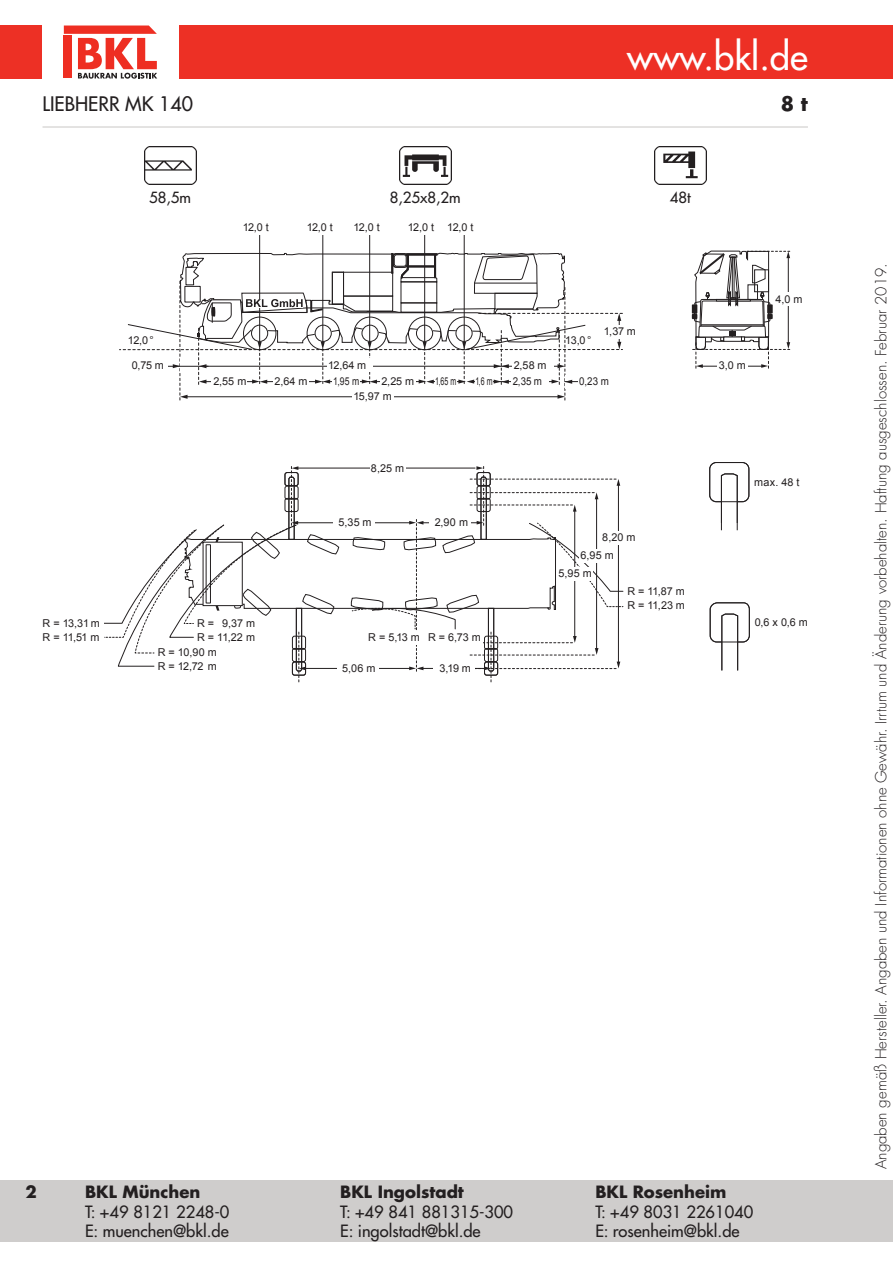
<style>
.page{position:relative;width:893px;height:1263px;background:#fff}
.page>*{position:absolute;margin:0;border:0;box-sizing:border-box;transform-origin:0 0}
.t1{font:500 36.45px "Futura LT Pro";color:#fff}
.t2{font:500 19.5px "Futura LT Pro";color:#231f20}
.t3{font:700 19.5px "Futura LT Pro";color:#231f20}
.t4{font:500 16.5px/19.5px "Futura LT Pro";color:#231f20}
.t5{font:700 16.5px "Futura LT Pro";color:#231f20}
.t6{font:300 15px "Futura LT Pro";color:#231f20}
.t7{font:500 15px "Futura LT Pro";color:#231f20}
.t8{font:10.8px "Arial";letter-spacing:-.015em;color:#231f20}
.t9{font:10.8px "Arial";letter-spacing:-.015em;color:#231f20;scale:.9 1}
.t10{font:10.8px "Arial";letter-spacing:-.015em;color:#231f20;scale:.65 1}
.t11{font:10.8px "Arial";letter-spacing:-.015em;color:#231f20;scale:.8 1}
</style>
<div class="page">
<hr style="left:43px;top:126px;width:765px;height:2px;background:#cfcdcc">
<div style="left:0;top:1180px;width:893px;height:62px;background:#cfcdcc"></div>
<div style="left:0;top:26px;width:893px;height:53px;background:#ed3025"></div>
<div style="left:43px;top:25px;width:136px;height:54px;background:#fff"></div>
<svg style="left:64px;top:26px;width:93px;height:53px"></svg>
<hr style="left:259px;top:235px;width:1px;height:107px;background:#231f20">
<hr style="left:322px;top:235px;width:1px;height:107px;background:#231f20">
<hr style="left:369px;top:235px;width:1px;height:107px;background:#231f20">
<hr style="left:424px;top:235px;width:1px;height:107px;background:#231f20">
<hr style="left:464px;top:235px;width:1px;height:107px;background:#231f20">
<svg style="left:104px;top:466px;width:520px;height:216px"></svg>
<div style="left:370px;top:461px;width:35px;height:13px;background:#fff"></div>
<div style="left:580px;top:549px;width:35px;height:13px;background:#fff"></div>
<div style="left:601px;top:531px;width:35px;height:13px;background:#fff"></div>
<div style="left:333px;top:516px;width:41px;height:13px;background:#fff"></div>
<div style="left:429px;top:516px;width:42px;height:13px;background:#fff"></div>
<div style="left:558px;top:567px;width:35px;height:13px;background:#fff"></div>
<div style="left:428px;top:631px;width:55px;height:13px;background:#fff"></div>
<div style="left:197px;top:631px;width:61px;height:13px;background:#fff"></div>
<div style="left:158px;top:660px;width:61px;height:13px;background:#fff"></div>
<div style="left:197px;top:617px;width:61px;height:13px;background:#fff"></div>
<div style="left:158px;top:646px;width:61px;height:13px;background:#fff"></div>
<div style="left:368px;top:631px;width:53px;height:13px;background:#fff"></div>
<div style="left:337px;top:662px;width:41px;height:13px;background:#fff"></div>
<div style="left:433px;top:662px;width:42px;height:13px;background:#fff"></div>
<svg style="left:692px;top:250px;width:98px;height:281px"></svg>
<div style="left:709px;top:462px;width:40px;height:40px;border:1px solid #231f20;border-radius:7px"></div>
<svg style="left:709px;top:602px;width:41px;height:69px"></svg>
<svg style="left:119px;top:252px;width:503px;height:148px"></svg>
<img style="left:144px;top:147px;width:52px;height:38px">
<img style="left:399px;top:147px;width:52px;height:38px">
<img style="left:654px;top:147px;width:52px;height:38px">
<h1 class="t1" style="left:627px;top:29px;width:182px">www.bkl.de</h1>
<h2 class="t2" style="left:43px;top:89px;width:152px">LIEBHERR MK 140</h2>
<h2 class="t3" style="left:781px;top:89px;width:29px">8 t</h2>
<h3 class="t7" style="left:149px;top:186px;width:43px">58,5m</h3>
<h3 class="t7" style="left:390px;top:186px;width:72px">8,25x8,2m</h3>
<h3 class="t7" style="left:670px;top:186px;width:22px">48t</h3>
<p class="t8" style="left:243px;top:220px;width:28px">12,0 t</p>
<p class="t8" style="left:307px;top:220px;width:28px">12,0 t</p>
<p class="t8" style="left:354px;top:220px;width:28px">12,0 t</p>
<p class="t8" style="left:408px;top:220px;width:67px">12,0 t 12,0 t</p>
<p class="t8" style="left:43px;top:616px;width:59px">R = 13,31 m</p>
<p class="t8" style="left:43px;top:630px;width:59px">R = 11,51 m</p>
<p class="t8" style="left:604px;top:324px;width:34px">1,37 m</p>
<p class="t8" style="left:128px;top:333px;width:27px">12,0°</p>
<p class="t8" style="left:565px;top:333px;width:28px">13,0°</p>
<p class="t8" style="left:328px;top:358px;width:39px">12,64 m</p>
<p class="t8" style="left:275px;top:374px;width:35px">2,64 m</p>
<p class="t11" style="left:333px;top:374px;width:34px">1,95 m</p>
<p class="t8" style="left:381px;top:374px;width:34px">2,25 m</p>
<p class="t10" style="left:435px;top:374px;width:34px">1,65 m</p>
<p class="t9" style="left:513px;top:374px;width:34px">2,35 m</p>
<p class="t8" style="left:353px;top:389px;width:40px">15,97 m</p>
<p class="t8" style="left:514px;top:358px;width:34px">2,58 m</p>
<p class="t8" style="left:132px;top:358px;width:34px">0,75 m</p>
<p class="t10" style="left:475px;top:374px;width:28px">1,6 m</p>
<p class="t9" style="left:579px;top:374px;width:35px">0,23 m</p>
<p class="t8" style="left:213px;top:374px;width:35px">2,55 m</p>
<p class="t8" style="left:371px;top:461px;width:35px">8,25 m</p>
<p class="t8" style="left:339px;top:515px;width:34px">5,35 m</p>
<p class="t8" style="left:435px;top:515px;width:35px">2,90 m</p>
<p class="t8" style="left:197px;top:616px;width:59px">R = 9,37 m</p>
<p class="t8" style="left:158px;top:646px;width:61px">R = 10,90 m</p>
<p class="t8" style="left:197px;top:630px;width:59px">R = 11,22 m</p>
<p class="t8" style="left:428px;top:630px;width:54px">R = 6,73 m</p>
<p class="t8" style="left:158px;top:659px;width:61px">R = 12,72 m</p>
<p class="t8" style="left:368px;top:630px;width:53px">R = 5,13 m</p>
<p class="t8" style="left:342px;top:661px;width:35px">5,06 m</p>
<p class="t8" style="left:440px;top:661px;width:33px">3,19 m</p>
<p class="t8" style="left:602px;top:530px;width:35px">8,20 m</p>
<p class="t8" style="left:580px;top:548px;width:35px">6,95 m</p>
<p class="t8" style="left:559px;top:566px;width:35px">5,95 m</p>
<p class="t8" style="left:627px;top:584px;width:59px">R = 11,87 m</p>
<p class="t8" style="left:627px;top:598px;width:59px">R = 11,23 m</p>
<p class="t8" style="left:719px;top:358px;width:29px">3,0 m</p>
<p class="t8" style="left:775px;top:292px;width:28px">4,0 m</p>
<p class="t8" style="left:754px;top:475px;width:47px">max. 48 t</p>
<p class="t8" style="left:755px;top:615px;width:55px">0,6 x 0,6 m</p>
<h3 class="t5" style="left:26px;top:1179px;width:13px">2</h3>
<h3 class="t5" style="left:85px;top:1179px;width:117px">BKL München</h3>
<h3 class="t4" style="left:85px;top:1201px;width:146px">T: +49 8121 2248-0<br>E: muenchen@bkl.de</h3>
<h3 class="t5" style="left:340px;top:1179px;width:125px">BKL Ingolstadt</h3>
<h3 class="t4" style="left:340px;top:1201px;width:174px">T: +49 841 881315-300<br>E: ingolstadt@bkl.de</h3>
<h3 class="t5" style="left:595px;top:1179px;width:133px">BKL Rosenheim</h3>
<h3 class="t4" style="left:595px;top:1201px;width:159px">T: +49 8031 2261040<br>E: rosenheim@bkl.de</h3>
<h3 class="t6" style="left:871px;top:1169px;width:908px;rotate:-90deg">Angaben gemäß Hersteller. Angaben und Informationen ohne Gewähr. Irrtum und Änderung vorbehalten. Haftung ausgeschlossen. Februar 2019.</h3>
</div>
